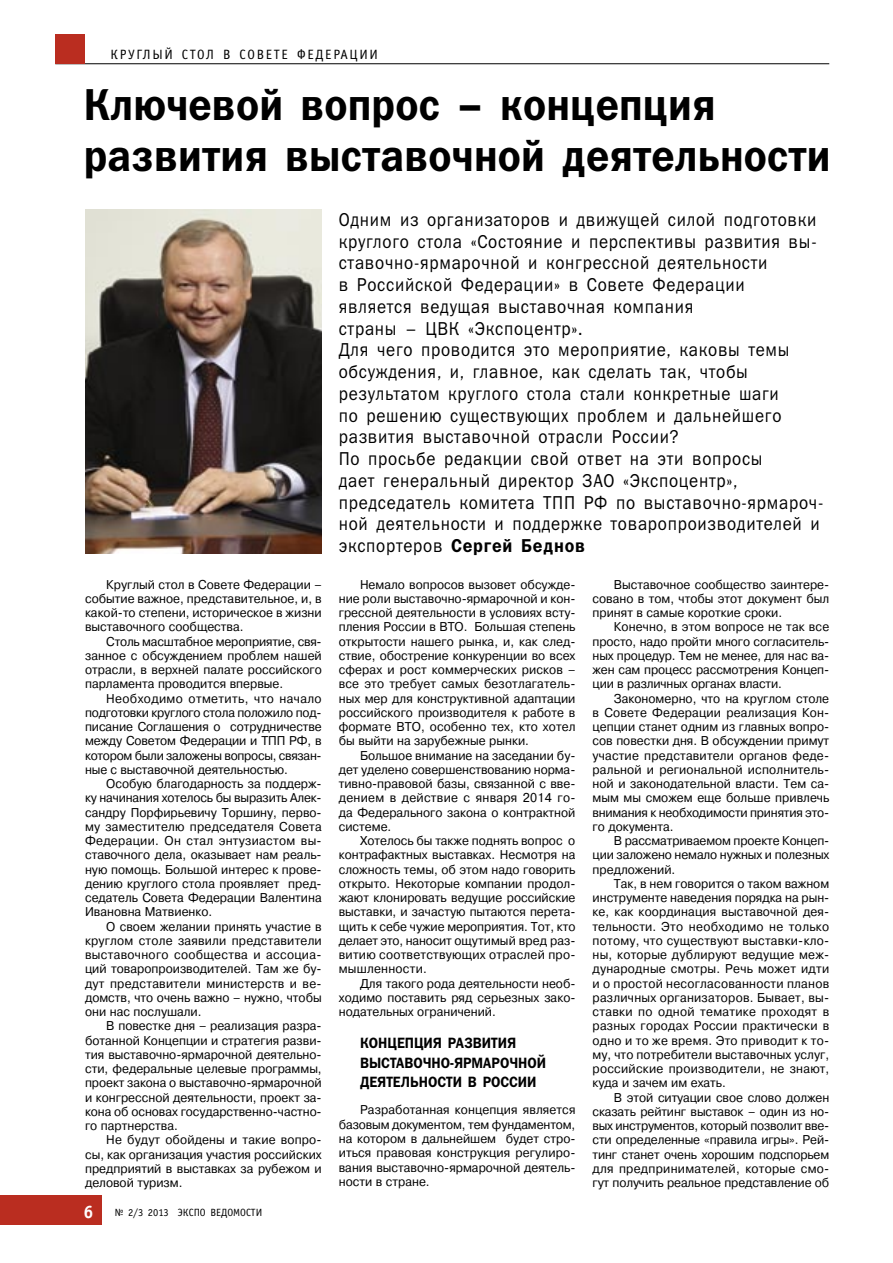
<style>
.page{position:relative;width:893px;height:1263px;background:#fff}
.page>*{position:absolute;margin:0;border:0;box-sizing:border-box;transform-origin:0 0}
.Заголовок_статьи_Frunklin_Demi{font:45px/51px "Franklin Gothic Demi C";letter-spacing:.005em;color:#000;scale:.9 1}
.Заголовок_статьи_Frunklin_Demi-2{font:18.75px/21.8px "Franklin Gothic Book C";letter-spacing:.045em;color:#000;scale:.9 1}
.Page_Number{font:700 18px "Officina Sans C";color:#fff}
.Подзагол_Frunklin{font:15px/19.5px "Franklin Gothic Demi C";color:#000;scale:.9 1}
.Рубрика{font:13.5px "Officina Sans C";letter-spacing:.12em;color:#000}
.Основной_текст_PragmC{font:12.75px/14.2px "Pragmatica C";color:#000;text-align:justify;scale:.95 1}
.Колонтитул{font:10.5px "Officina Sans C";color:#000}
.s1{font-family:"Franklin Gothic Demi C"}
</style>
<div class="page">
<div style="left:0;top:1195px;width:102px;height:30px;background:#ba2d20"></div>
<hr style="left:55px;top:63px;width:774px;height:1px;background:#000">
<div style="left:55px;top:34px;width:30px;height:30px;background:#ba2d20"></div>
<img style="left:85px;top:210px;width:237px;height:344px">
<p class="Рубрика" style="left:111px;top:47px;width:269px">КРУГЛЫЙ СТОЛ В СОВЕТЕ ФЕДЕРАЦИИ</p>
<p class="Заголовок_статьи_Frunklin_Demi" style="left:84px;top:78px;width:831px">Ключевой вопрос – концепция развития выставочной деятельности</p>
<p class="Заголовок_статьи_Frunklin_Demi-2" style="left:339px;top:208px;width:532px">Одним из организаторов и движущей силой подготовки круглого стола «Состояние и перспективы развития вы&shy;ставочно-ярмарочной и конгрессной деятельности<br>в Российской Федерации» в Совете Федерации является ведущая выставочная компания<br>страны – ЦВК «Экспоцентр».</p>
<p class="Заголовок_статьи_Frunklin_Demi-2" style="left:339px;top:339px;width:502px">Для чего проводится это мероприятие, каковы темы обсуждения, и, главное, как сделать так, чтобы результатом круглого стола стали конкретные шаги по решению существующих проблем и дальнейшего развития выставочной отрасли России?</p>
<p class="Заголовок_статьи_Frunklin_Demi-2" style="left:339px;top:448px;width:540px">По просьбе редакции свой ответ на эти вопросы<br>дает генеральный директор ЗАО «Экспоцентр», председатель комитета ТПП РФ по выставочно-ярмароч&shy;ной деятельности и поддержке товаропроизводителей и экспортеров <span class="s1">Сергей Беднов</span></p>
<p class="Основной_текст_PragmC" style="left:339px;top:577px;width:251px;text-indent:21px">Немало вопросов вызовет обсужде&shy;ние роли выставочно-ярмарочной и кон&shy;грессной деятельности в условиях всту&shy;пления России в ВТО. Большая степень открытости нашего рынка, и, как след&shy;ствие, обострение конкуренции во всех сферах и рост коммерческих рисков – все это требует самых безотлагатель&shy;ных мер для конструктивной адаптации российского производителя к работе в формате ВТО, особенно тех, кто хотел бы выйти на зарубежные рынки.</p>
<p class="Основной_текст_PragmC" style="left:339px;top:748px;width:251px;text-indent:21px">Большое внимание на заседании бу&shy;дет уделено совершенствованию норма&shy;тивно-правовой базы, связанной с вве&shy;дением в действие с января 2014 го&shy;да Федерального закона о контрактной системе.</p>
<p class="Основной_текст_PragmC" style="left:339px;top:834px;width:251px;text-indent:21px">Хотелось бы также поднять вопрос о контрафактных выставках. Несмотря на сложность темы, об этом надо говорить открыто. Некоторые компании продол&shy;жают клонировать ведущие российские выставки, и зачастую пытаются перета&shy;щить к себе чужие мероприятия. Тот, кто делает это, наносит ощутимый вред раз&shy;витию соответствующих отраслей про&shy;мышленности.</p>
<p class="Основной_текст_PragmC" style="left:339px;top:976px;width:251px;text-indent:21px">Для такого рода деятельности необ&shy;ходимо поставить ряд серьезных зако&shy;нодательных ограничений.</p>
<p class="Подзагол_Frunklin" style="left:360px;top:1033px;width:208px">КОНЦЕПЦИЯ РАЗВИТИЯ<br>ВЫСТАВОЧНО-ЯРМАРОЧНОЙ<br>ДЕЯТЕЛЬНОСТИ В РОССИИ</p>
<p class="Основной_текст_PragmC" style="left:339px;top:1103px;width:251px;text-indent:21px">Разработанная концепция является базовым документом, тем фундаментом, на котором в дальнейшем будет стро&shy;иться правовая конструкция регулиро&shy;вания выставочно-ярмарочной деятель&shy;ности в стране.</p>
<p class="Основной_текст_PragmC" style="left:85px;top:577px;width:251px;text-indent:21px">Круглый стол в Совете Федерации – событие важное, представительное, и, в какой-то степени, историческое в жизни выставочного сообщества.</p>
<p class="Основной_текст_PragmC" style="left:85px;top:634px;width:251px;text-indent:21px">Столь масштабное мероприятие, свя&shy;занное с обсуждением проблем нашей отрасли, в верхней палате российского парламента проводится впервые.</p>
<p class="Основной_текст_PragmC" style="left:85px;top:691px;width:251px;text-indent:21px">Необходимо отметить, что начало подготовки круглого стола положило под&shy;писание Соглашения о сотрудничестве между Советом Федерации и ТПП РФ, в котором были заложены вопросы, связан&shy;ные с выставочной деятельностью.</p>
<p class="Основной_текст_PragmC" style="left:85px;top:777px;width:251px;text-indent:21px">Особую благодарность за поддерж&shy;ку начинания хотелось бы выразить Алек&shy;сандру Порфирьевичу Торшину, перво&shy;му заместителю председателя Совета Федерации. Он стал энтузиастом вы&shy;ставочного дела, оказывает нам реаль&shy;ную помощь. Большой интерес к прове&shy;дению круглого стола проявляет пред&shy;седатель Совета Федерации Валентина Ивановна Матвиенко.</p>
<p class="Основной_текст_PragmC" style="left:85px;top:919px;width:251px;text-indent:21px">О своем желании принять участие в круглом столе заявили представители выставочного сообщества и ассоциа&shy;ций товаропроизводителей. Там же бу&shy;дут представители министерств и ве&shy;домств, что очень важно – нужно, чтобы они нас послушали.</p>
<p class="Основной_текст_PragmC" style="left:85px;top:1019px;width:251px;text-indent:21px">В повестке дня – реализация разра&shy;ботанной Концепции и стратегия разви&shy;тия выставочно-ярмарочной деятельно&shy;сти, федеральные целевые программы, проект закона о выставочно-ярмарочной и конгрессной деятельности, проект за&shy;кона об основах государственно-частно&shy;го партнерства.</p>
<p class="Основной_текст_PragmC" style="left:85px;top:1133px;width:251px;text-indent:21px">Не будут обойдены и такие вопро&shy;сы, как организация участия российских предприятий в выставках за рубежом и деловой туризм.</p>
<p class="Основной_текст_PragmC" style="left:593px;top:577px;width:251px;text-indent:21px">Выставочное сообщество заинтере&shy;совано в том, чтобы этот документ был принят в самые короткие сроки.</p>
<p class="Основной_текст_PragmC" style="left:593px;top:620px;width:251px;text-indent:21px">Конечно, в этом вопросе не так все просто, надо пройти много согласитель&shy;ных процедур. Тем не менее, для нас ва&shy;жен сам процесс рассмотрения Концеп&shy;ции в различных органах власти.</p>
<p class="Основной_текст_PragmC" style="left:593px;top:691px;width:251px;text-indent:21px">Закономерно, что на круглом столе в Совете Федерации реализация Кон&shy;цепции станет одним из главных вопро&shy;сов повестки дня. В обсуждении примут участие представители органов феде&shy;ральной и региональной исполнитель&shy;ной и законодательной власти. Тем са&shy;мым мы сможем еще больше привлечь внимания к необходимости принятия это&shy;го документа.</p>
<p class="Основной_текст_PragmC" style="left:593px;top:834px;width:251px;text-indent:21px">В рассматриваемом проекте Концеп&shy;ции заложено немало нужных и полезных предложений.</p>
<p class="Основной_текст_PragmC" style="left:593px;top:877px;width:251px;text-indent:21px">Так, в нем говорится о таком важном инструменте наведения порядка на рын&shy;ке, как координация выставочной дея&shy;тельности. Это необходимо не только потому, что существуют выставки-кло&shy;ны, которые дублируют ведущие меж&shy;дународные смотры. Речь может идти и о простой несогласованности планов различных организаторов. Бывает, вы&shy;ставки по одной тематике проходят в разных городах России практически в одно и то же время. Это приводит к то&shy;му, что потребители выставочных услуг, российские производители, не знают, куда и зачем им ехать.</p>
<p class="Основной_текст_PragmC" style="left:593px;top:1090px;width:251px;text-indent:21px">В этой ситуации свое слово должен сказать рейтинг выставок – один из но&shy;вых инструментов, который позволит вве&shy;сти определенные «правила игры». Рей&shy;тинг станет очень хорошим подспорьем для предпринимателей, которые смо&shy;гут получить реальное представление об</p>
<p class="Page_Number" style="left:84px;top:1201px;width:12px">6</p>
<p class="Колонтитул" style="left:115px;top:1207px;width:149px">№ 2/3 2013 ЭКСПО ВЕДОМОСТИ</p>
</div>
